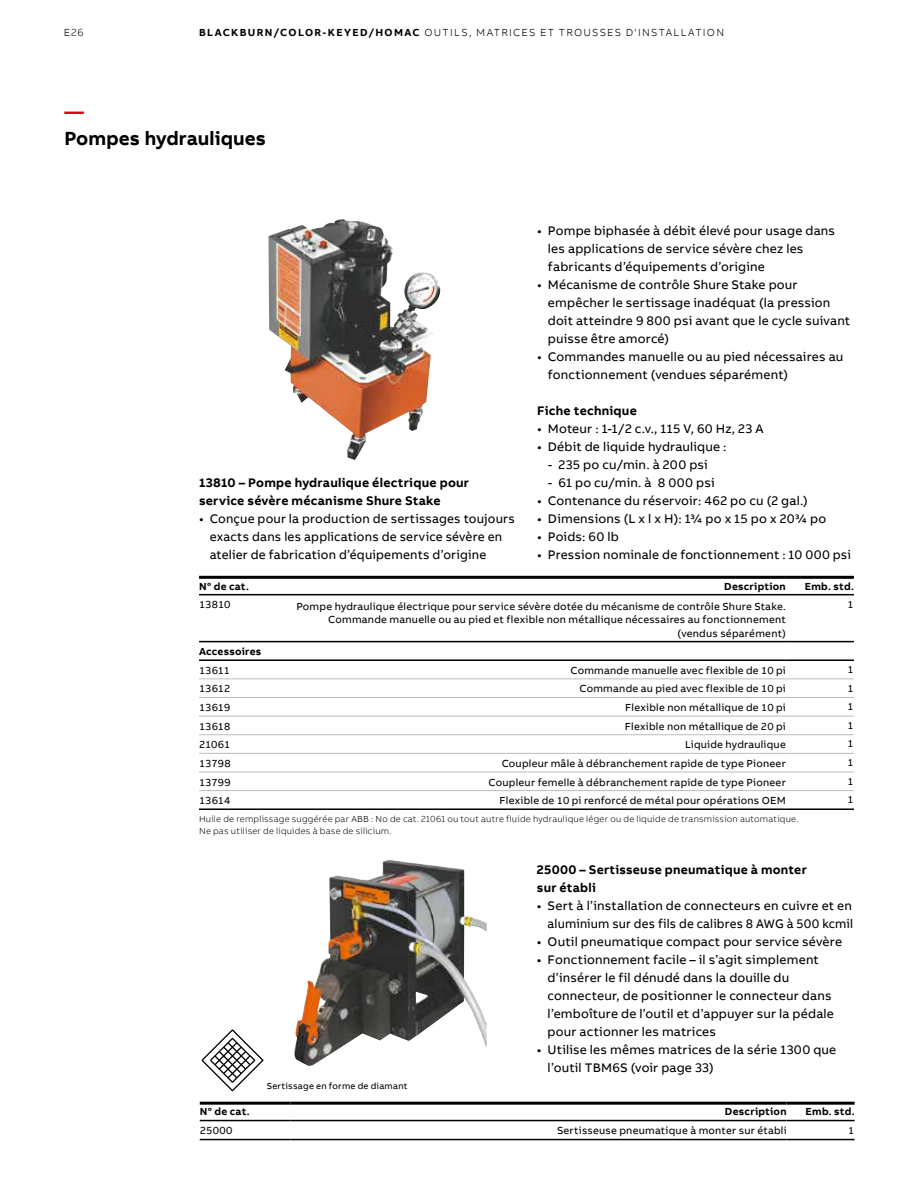
<style>
.page{position:relative;width:918px;height:1188px;background:#fff}
.page>*{position:absolute;margin:0;border:0;box-sizing:border-box;transform-origin:0 0}
.t1{font:700 19.5px "AB Bvoice";letter-spacing:.005em;color:#000}
.t2{font:700 19.5px "AB Bvoice";color:#e30015}
.t3{font:12.75px/18px "AB Bvoice";letter-spacing:.015em;color:#000}
.t4{font:700 12.75px/18px "AB Bvoice";letter-spacing:.02em;color:#000}
.t5{font:10.5px/13.5px "AB Bvoice";letter-spacing:.02em;color:#000;text-align:right}
.t6{font:300 10.5px "AB Bvoice";letter-spacing:.12em;color:#000}
.t7{font:700 10.5px "AB Bvoice";letter-spacing:.025em;color:#000}
.t8{font:300 9px/12px "AB Bvoice";letter-spacing:.025em;color:#000}
.t9{font:9px "AB Bvoice";letter-spacing:.025em;color:#000}
.s1{font-weight:700}
</style>
<div class="page">
<hr style="left:199px;top:594px;width:67px;height:1px;background:#000">
<hr style="left:266px;top:594px;width:520px;height:1px;background:#000">
<hr style="left:786px;top:594px;width:68px;height:1px;background:#000">
<hr style="left:199px;top:808px;width:67px;height:2px;background:#000">
<hr style="left:266px;top:808px;width:520px;height:2px;background:#000">
<hr style="left:786px;top:808px;width:68px;height:2px;background:#000">
<hr style="left:199px;top:576px;width:67px;height:3px;background:#000">
<hr style="left:266px;top:576px;width:520px;height:3px;background:#000">
<hr style="left:786px;top:576px;width:68px;height:3px;background:#000">
<hr style="left:199px;top:641px;width:67px;height:1px;background:#000">
<hr style="left:266px;top:641px;width:520px;height:1px;background:#000">
<hr style="left:786px;top:641px;width:68px;height:1px;background:#000">
<hr style="left:199px;top:659px;width:67px;height:2px;background:#000">
<hr style="left:266px;top:659px;width:520px;height:2px;background:#000">
<hr style="left:786px;top:659px;width:68px;height:2px;background:#000">
<hr style="left:199px;top:678px;width:67px;height:1px;background:#bbbcbc">
<hr style="left:266px;top:678px;width:520px;height:1px;background:#bbbcbc">
<hr style="left:199px;top:697px;width:67px;height:1px;background:#bbbcbc">
<hr style="left:266px;top:697px;width:520px;height:1px;background:#bbbcbc">
<hr style="left:199px;top:716px;width:67px;height:1px;background:#bbbcbc">
<hr style="left:266px;top:716px;width:520px;height:1px;background:#bbbcbc">
<hr style="left:199px;top:734px;width:67px;height:1px;background:#bbbcbc">
<hr style="left:266px;top:734px;width:520px;height:1px;background:#bbbcbc">
<hr style="left:199px;top:753px;width:67px;height:1px;background:#bbbcbc">
<hr style="left:266px;top:753px;width:520px;height:1px;background:#bbbcbc">
<hr style="left:199px;top:772px;width:67px;height:1px;background:#bbbcbc">
<hr style="left:266px;top:772px;width:520px;height:1px;background:#bbbcbc">
<hr style="left:199px;top:790px;width:67px;height:1px;background:#bbbcbc">
<hr style="left:266px;top:790px;width:520px;height:1px;background:#bbbcbc">
<hr style="left:786px;top:678px;width:68px;height:1px;background:#bbbcbc">
<hr style="left:786px;top:697px;width:68px;height:1px;background:#bbbcbc">
<hr style="left:786px;top:716px;width:68px;height:1px;background:#bbbcbc">
<hr style="left:786px;top:734px;width:68px;height:1px;background:#bbbcbc">
<hr style="left:786px;top:753px;width:68px;height:1px;background:#bbbcbc">
<hr style="left:786px;top:772px;width:68px;height:1px;background:#bbbcbc">
<hr style="left:786px;top:790px;width:68px;height:1px;background:#bbbcbc">
<img style="left:268px;top:219px;width:172px;height:241px">
<hr style="left:200px;top:1120px;width:91px;height:1px;background:#000">
<hr style="left:291px;top:1120px;width:496px;height:1px;background:#000">
<hr style="left:787px;top:1120px;width:68px;height:1px;background:#000">
<hr style="left:200px;top:1139px;width:91px;height:1px;background:#000">
<hr style="left:291px;top:1139px;width:496px;height:1px;background:#000">
<hr style="left:787px;top:1139px;width:68px;height:1px;background:#000">
<hr style="left:200px;top:1102px;width:91px;height:3px;background:#000">
<hr style="left:291px;top:1102px;width:496px;height:3px;background:#000">
<hr style="left:787px;top:1102px;width:68px;height:3px;background:#000">
<img style="left:294px;top:860px;width:193px;height:206px">
<img style="left:201px;top:1029px;width:63px;height:63px">
<p class="t6" style="left:64px;top:26px;width:21px">E26</p>
<p class="t6" style="left:199px;top:26px;width:527px"><span class="s1">BLACKBURN/COLOR-KEYED/HOMAC</span> OUTILS, MATRICES ET TROUSSES D'INSTALLATION</p>
<h1 class="t2" style="left:64px;top:99px;width:21px">—</h1>
<h1 class="t1" style="left:64px;top:126px;width:203px">Pompes hydrauliques</h1>
<p class="t3" style="left:548px;top:222px;width:289px;text-indent:-11px">• Pompe biphasée à débit élevé pour usage dans les applications de service sévère chez les fabricants d’équipements d’origine</p>
<p class="t3" style="left:548px;top:276px;width:304px;text-indent:-11px">• Mécanisme de contrôle Shure Stake pour empêcher le sertissage inadéquat (la pression doit atteindre 9 800 psi avant que le cycle suivant puisse être amorcé)</p>
<p class="t3" style="left:548px;top:348px;width:297px;text-indent:-11px">• Commandes manuelle ou au pied nécessaires au fonctionnement (vendues séparément)</p>
<p class="t4" style="left:537px;top:402px;width:101px">Fiche technique</p>
<p class="t3" style="left:537px;top:420px;width:228px">• Moteur : 1-1/2 c.v., 115 V, 60 Hz, 23 A</p>
<p class="t3" style="left:537px;top:438px;width:191px">• Débit de liquide hydraulique :</p>
<p class="t3" style="left:548px;top:456px;width:161px">- 235 po cu/min. à 200 psi</p>
<p class="t3" style="left:548px;top:474px;width:168px">- 61 po cu/min. à 8 000 psi</p>
<p class="t3" style="left:537px;top:492px;width:272px">• Contenance du réservoir: 462 po cu (2 gal.)</p>
<p class="t3" style="left:537px;top:510px;width:291px">• Dimensions (L x l x H): 13/4 po x 15 po x 203/4 po</p>
<p class="t3" style="left:537px;top:528px;width:83px">• Poids: 60 lb</p>
<p class="t3" style="left:537px;top:546px;width:315px">• Pression nominale de fonctionnement : 10 000 psi</p>
<p class="t4" style="left:199px;top:473px;width:272px">13810 – Pompe hydraulique électrique pour service sévère mécanisme Shure Stake</p>
<p class="t3" style="left:210px;top:510px;width:307px;text-indent:-11px">• Conçue pour la production de sertissages toujours exacts dans les applications de service sévère en atelier de fabrication d’équipements d’origine</p>
<p class="t7" style="left:199px;top:579px;width:51px">N° de cat.</p>
<p class="t7" style="left:724px;top:579px;width:63px">Description</p>
<p class="t7" style="left:805px;top:579px;width:51px">Emb. std.</p>
<p class="t5" style="left:199px;top:597px;width:33px">13810</p>
<p class="t5" style="left:296px;top:599px;width:491px">Pompe hydraulique électrique pour service sévère dotée du mécanisme de contrôle Shure Stake.<br>Commande manuelle ou au pied et flexible non métallique nécessaires au fonctionnement (vendus séparément)</p>
<p class="t5" style="left:848px;top:597px;width:8px">1</p>
<p class="t7" style="left:199px;top:645px;width:64px">Accessoires</p>
<p class="t5" style="left:199px;top:664px;width:33px">13611</p>
<p class="t5" style="left:570px;top:664px;width:217px">Commande manuelle avec flexible de 10 pi</p>
<p class="t5" style="left:848px;top:663px;width:8px">1</p>
<p class="t5" style="left:199px;top:682px;width:33px">13612</p>
<p class="t5" style="left:580px;top:682px;width:208px">Commande au pied avec flexible de 10 pi</p>
<p class="t5" style="left:848px;top:681px;width:8px">1</p>
<p class="t5" style="left:199px;top:701px;width:33px">13619</p>
<p class="t5" style="left:625px;top:701px;width:162px">Flexible non métallique de 10 pi</p>
<p class="t5" style="left:848px;top:700px;width:8px">1</p>
<p class="t5" style="left:199px;top:719px;width:33px">13618</p>
<p class="t5" style="left:625px;top:719px;width:162px">Flexible non métallique de 20 pi</p>
<p class="t5" style="left:848px;top:719px;width:8px">1</p>
<p class="t5" style="left:199px;top:738px;width:33px">21061</p>
<p class="t5" style="left:685px;top:738px;width:102px">Liquide hydraulique</p>
<p class="t5" style="left:848px;top:737px;width:8px">1</p>
<p class="t5" style="left:199px;top:757px;width:33px">13798</p>
<p class="t5" style="left:502px;top:757px;width:286px">Coupleur mâle à débranchement rapide de type Pioneer</p>
<p class="t5" style="left:848px;top:756px;width:8px">1</p>
<p class="t5" style="left:199px;top:775px;width:33px">13799</p>
<p class="t5" style="left:489px;top:775px;width:299px">Coupleur femelle à débranchement rapide de type Pioneer</p>
<p class="t5" style="left:848px;top:774px;width:8px">1</p>
<p class="t5" style="left:199px;top:794px;width:33px">13614</p>
<p class="t5" style="left:500px;top:794px;width:288px">Flexible de 10 pi renforcé de métal pour opérations OEM</p>
<p class="t5" style="left:848px;top:793px;width:8px">1</p>
<p class="t8" style="left:199px;top:813px;width:601px">Huile de remplissage suggérée par ABB : No de cat. 21061 ou tout autre fluide hydraulique léger ou de liquide de transmission automatique.<br>Ne pas utiliser de liquides à base de silicium.</p>
<p class="t4" style="left:537px;top:860px;width:271px">25000 – Sertisseuse pneumatique à monter sur établi</p>
<p class="t3" style="left:537px;top:897px;width:318px;text-align:right">• Sert à l’installation de connecteurs en cuivre et en aluminium sur des fils de calibres 8 AWG à 500 kcmil</p>
<p class="t3" style="left:537px;top:933px;width:307px">• Outil pneumatique compact pour service sévère</p>
<p class="t3" style="left:548px;top:951px;width:288px;text-indent:-11px">• Fonctionnement facile – il s’agit simplement d’insérer le fil dénudé dans la douille du connecteur, de positionner le connecteur dans l’emboîture de l’outil et d’appuyer sur la pédale pour actionner les matrices</p>
<p class="t3" style="left:548px;top:1041px;width:290px;text-indent:-11px">• Utilise les mêmes matrices de la série 1300 que l’outil TBM6S (voir page 33)</p>
<p class="t7" style="left:200px;top:1105px;width:51px">N° de cat.</p>
<p class="t7" style="left:725px;top:1105px;width:63px">Description</p>
<p class="t7" style="left:806px;top:1105px;width:51px">Emb. std.</p>
<p class="t5" style="left:200px;top:1124px;width:34px">25000</p>
<p class="t5" style="left:557px;top:1124px;width:231px">Sertisseuse pneumatique à monter sur établi</p>
<p class="t5" style="left:848px;top:1123px;width:8px">1</p>
<p class="t9" style="left:267px;top:1080px;width:142px">Sertissage en forme de diamant</p>
</div>
